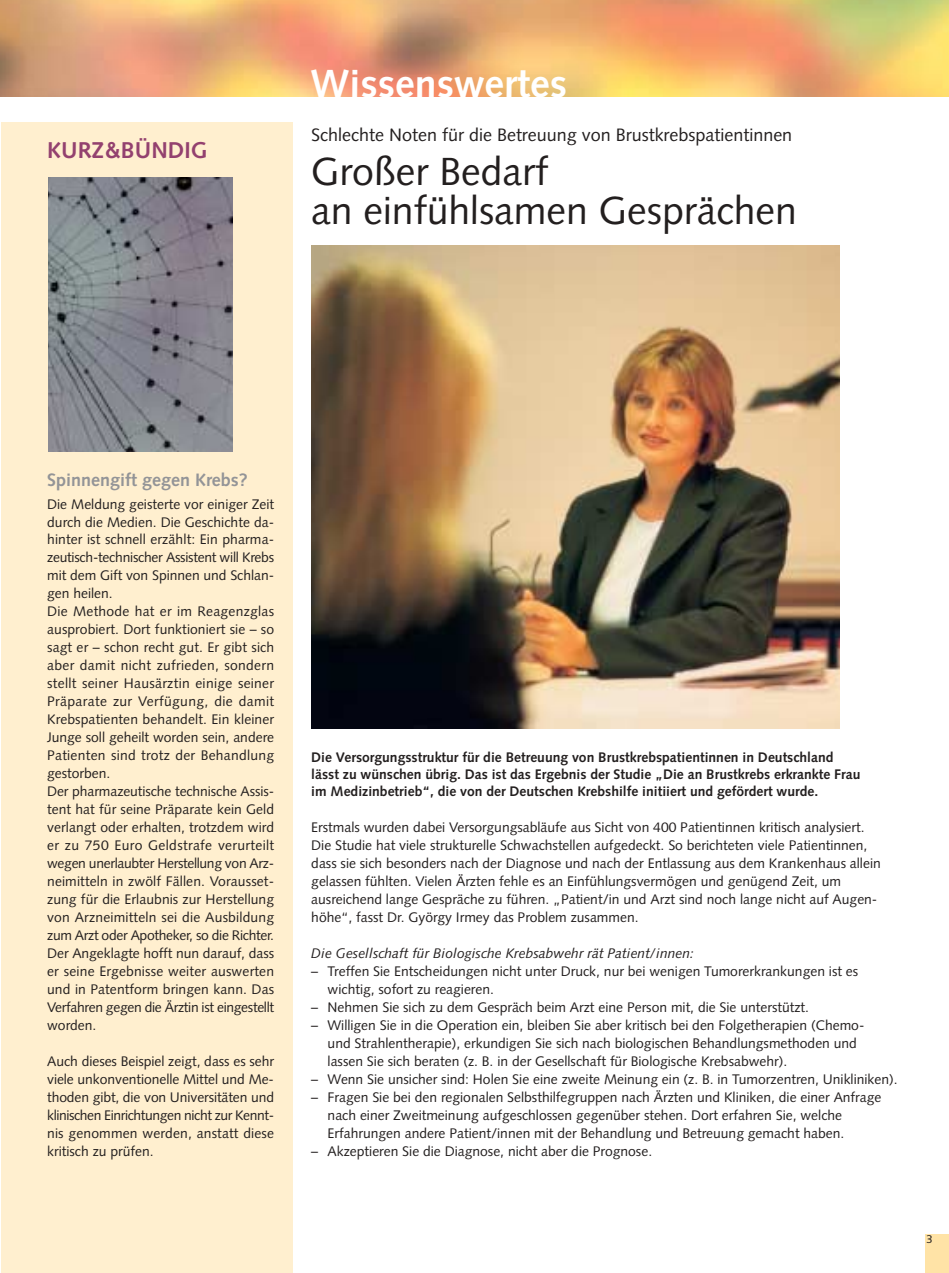
<style>
.page{position:relative;width:949px;height:1273px;background:#fff}
.page>*{position:absolute;margin:0;border:0;box-sizing:border-box;transform-origin:0 0}
.t1{font:39.2px/39.2px "Syntax";color:#231f1f}
.t2{font:700 39.2px "Syntax";color:#fff}
.t3{font:700 22.93px "Syntax";color:#93416f}
.t4{font:18.03px "Syntax";color:#231f1f}
.t5{font:700 18.03px "Syntax";color:#939497}
.t6{font:13.83px/18px "Syntax";color:#231f1f}
.t7{font:700 13.83px/17.2px "Syntax";color:#231f1f}
.t8{font:italic 13.83px "Syntax";color:#231f1f}
.t9{font:11.38px "Syntax";color:#231f1f}
</style>
<div class="page">
<div style="left:1px;top:122px;width:292px;height:1151px;background:#ffefcf"></div>
<img style="left:1px;top:0;width:948px;height:96px">
<div style="left:925px;top:1234px;width:24px;height:39px;background:#ffe3a6"></div>
<img style="left:311px;top:246px;width:528px;height:482px">
<img style="left:48px;top:177px;width:185px;height:274px">
<h2 class="t3" style="left:47px;top:141px;width:162px">KURZ&amp;BÜNDIG</h2>
<h1 class="t2" style="left:310px;top:67px;width:258px">Wissenswertes</h1>
<h3 class="t4" style="left:311px;top:128px;width:482px">Schlechte Noten für die Betreuung von Brustkrebspatientinnen</h3>
<h1 class="t1" style="left:311px;top:156px;width:487px">Großer Bedarf<br>an einfühlsamen Gesprächen</h1>
<h3 class="t5" style="left:47px;top:472px;width:202px">Spinnengift gegen Krebs?</h3>
<p class="t6" style="left:47px;top:496px;width:229px">Die Meldung geisterte vor einiger Zeit durch die Medien. Die Geschichte da&shy;hinter ist schnell erzählt: Ein pharma&shy;zeutisch-technischer Assistent will Krebs mit dem Gift von Spinnen und Schlan&shy;gen heilen.<br>Die Methode hat er im Reagenzglas ausprobiert. Dort funktioniert sie – so sagt er – schon recht gut. Er gibt sich aber damit nicht zufrieden, sondern stellt seiner Hausärztin einige seiner Präparate zur Verfügung, die damit Krebspatienten behandelt. Ein kleiner Junge soll geheilt worden sein, andere Patienten sind trotz der Behandlung gestorben.<br>Der pharmazeutische technische Assis&shy;tent hat für seine Präparate kein Geld verlangt oder erhalten, trotzdem wird er zu 750 Euro Geldstrafe verurteilt wegen unerlaubter Herstellung von Arz&shy;neimitteln in zwölf Fällen. Vorausset&shy;zung für die Erlaubnis zur Herstellung von Arzneimitteln sei die Ausbildung zum Arzt oder Apotheker, so die Richter.<br>Der Angeklagte hofft nun darauf, dass er seine Ergebnisse weiter auswerten und in Patentform bringen kann. Das Verfahren gegen die Ärztin ist eingestellt worden.</p>
<p class="t6" style="left:47px;top:1053px;width:228px;text-align:justify">Auch dieses Beispiel zeigt, dass es sehr viele unkonventionelle Mittel und Me&shy;thoden gibt, die von Universitäten und klinischen Einrichtungen nicht zur Kennt&shy;nis genommen werden, anstatt diese kritisch zu prüfen.</p>
<p class="t7" style="left:311px;top:750px;width:551px">Die Versorgungsstruktur für die Betreuung von Brustkrebspatientinnen in Deutschland lässt zu wünschen übrig. Das ist das Ergebnis der Studie „Die an Brustkrebs erkrankte Frau im Medizinbetrieb“, die von der Deutschen Krebshilfe initiiert und gefördert wurde.</p>
<p class="t6" style="left:311px;top:820px;width:571px">Erstmals wurden dabei Versorgungsabläufe aus Sicht von 400 Patientinnen kritisch analysiert.<br>Die Studie hat viele strukturelle Schwachstellen aufgedeckt. So berichteten viele Patientinnen, dass sie sich besonders nach der Diagnose und nach der Entlassung aus dem Krankenhaus allein gelassen fühlten. Vielen Ärzten fehle es an Einfühlungsvermögen und genügend Zeit, um ausreichend lange Gespräche zu führen. „Patient/in und Arzt sind noch lange nicht auf Augen&shy;höhe“, fasst Dr. György Irmey das Problem zusammen.</p>
<p class="t8" style="left:311px;top:948px;width:384px">Die Gesellschaft für Biologische Krebsabwehr rät Patient/innen:</p>
<p class="t6" style="left:328px;top:963px;width:532px;text-indent:-16px">– Treffen Sie Entscheidungen nicht unter Druck, nur bei wenigen Tumorerkrankungen ist es wichtig, sofort zu reagieren.</p>
<p class="t6" style="left:311px;top:999px;width:499px">– Nehmen Sie sich zu dem Gespräch beim Arzt eine Person mit, die Sie unterstützt.</p>
<p class="t6" style="left:328px;top:1017px;width:538px;text-indent:-16px">– Willigen Sie in die Operation ein, bleiben Sie aber kritisch bei den Folgetherapien (Chemo&shy;und Strahlentherapie), erkundigen Sie sich nach biologischen Behandlungsmethoden und lassen Sie sich beraten (z. B. in der Gesellschaft für Biologische Krebsabwehr).</p>
<p class="t6" style="left:311px;top:1071px;width:588px">– Wenn Sie unsicher sind: Holen Sie eine zweite Meinung ein (z. B. in Tumorzentren, Unikliniken).</p>
<p class="t6" style="left:328px;top:1089px;width:555px;text-indent:-16px">– Fragen Sie bei den regionalen Selbsthilfegruppen nach Ärzten und Kliniken, die einer Anfrage nach einer Zweitmeinung aufgeschlossen gegenüber stehen. Dort erfahren Sie, welche<br>Erfahrungen andere Patient/innen mit der Behandlung und Betreuung gemacht haben.</p>
<p class="t6" style="left:311px;top:1143px;width:342px">– Akzeptieren Sie die Diagnose, nicht aber die Prognose.</p>
<p class="t9" style="left:926px;top:1234px;width:8px">3</p>
</div>
